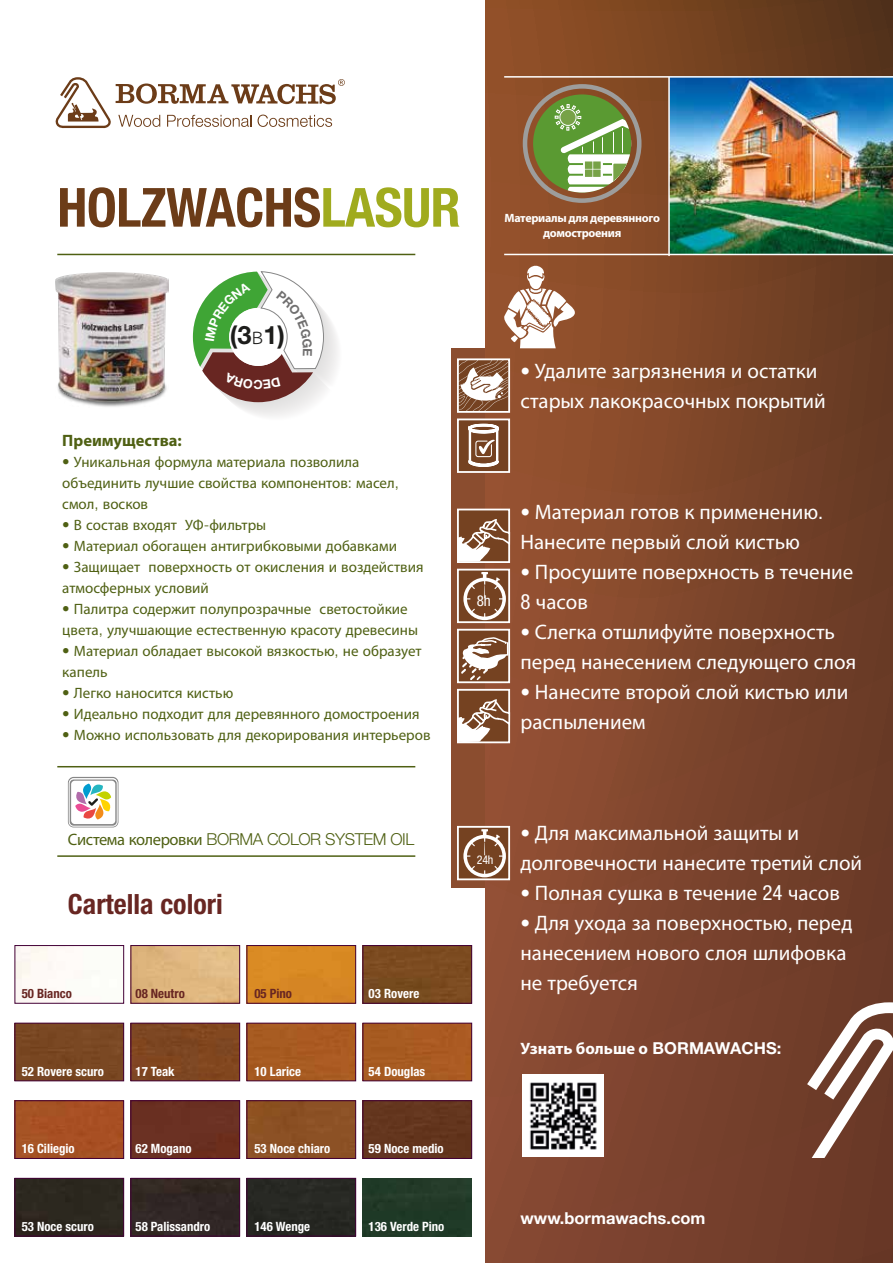
<style>
.page{position:relative;width:893px;height:1263px;background:#fff}
.page>*{position:absolute;margin:0;border:0;box-sizing:border-box;transform-origin:0 0}
.t1{font:700 condensed 54px "Helvetica Neue";letter-spacing:-.01em;color:#6c3c18}
.t2{font:700 condensed 27.9px "Helvetica Neue";color:#682622}
.t3{font:700 25.35px "Helvetica Neue LT Std";color:#1d1d1b}
.t4{font:21px/30px "Myriad Pro";color:#fff}
.t5{font:300 16.5px "Helvetica Neue";letter-spacing:-.025em;color:#4f6013}
.t6{font:700 16.5px "Myriad Pro";color:#fff}
.t7{font:700 16.5px "Helvetica Neue";color:#fff}
.t8{font:700 16.5px "Myriad Pro";color:#4f6013}
.t9{font:15px/21px "Myriad Pro";color:#4f6013}
.t10{font:condensed 15px "Helvetica Neue";color:#fff}
.t11{font:700 condensed 12.9px "Helvetica Neue";color:#fff}
.t12{font:700 condensed 12.9px "Helvetica Neue";color:#682622}
.t13{font:700 12.6px "Helvetica Neue LT Std";color:#fff}
.t14{font:700 12px/15px "Myriad Pro";letter-spacing:-.025em;color:#fff;text-align:center}
.t15{font:condensed 12px "Helvetica Neue";color:#fff}
.s1{color:#a0ab1e}
.s2{font-family:"Myriad Pro";font-weight:300}
.s3{font-family:"Helvetica Neue";font-weight:300}
.s4{font-family:"Helvetica Neue";font-stretch:condensed;font-size:19.5px}
.s5{font-family:"Helvetica Neue";font-stretch:condensed}
.s6{font-family:"Myriad Pro";font-weight:400}
.s7{font-family:"Helvetica Neue"}
</style>
<div class="page">
<div style="left:451px;top:348px;width:36px;height:540px;background:#8b4d2f"></div>
<div style="left:485px;top:0;width:408px;height:1263px;background:linear-gradient(to right,#955232,#643823)"></div>
<svg style="left:55px;top:77px;width:290px;height:51px"></svg>
<svg style="left:781px;top:1002px;width:112px;height:155px"></svg>
<svg style="left:502px;top:265px;width:77px;height:83px"></svg>
<hr style="left:57px;top:254px;width:358px;height:1px;background:#4f6013">
<hr style="left:57px;top:855px;width:358px;height:2px;background:#4f6013">
<hr style="left:57px;top:766px;width:358px;height:1px;background:#4f6013">
<img style="left:522px;top:1074px;width:82px;height:82px">
<svg style="left:457px;top:509px;width:54px;height:54px;background:#a78772"></svg>
<svg style="left:457px;top:629px;width:54px;height:142px"></svg>
<svg style="left:457px;top:826px;width:53px;height:54px;background:#9e7a63"></svg>
<svg style="left:457px;top:569px;width:53px;height:54px;background:#9e7a63"></svg>
<div style="left:533px;top:94px;width:98px;height:99px;background:#5a9a32;border-radius:50%"></div>
<div style="left:523px;top:84px;width:119px;height:119px;border:5px solid #9d9d9c;border-radius:50%"></div>
<svg style="left:555px;top:104px;width:77px;height:89px"></svg>
<svg style="left:457px;top:358px;width:53px;height:115px;background:#a98873"></svg>
<svg style="left:68px;top:777px;width:50px;height:50px"></svg>
<div style="left:69px;top:779px;width:48px;height:47px;border:1px solid #fff;border-radius:4px"></div>
<div style="left:71px;top:781px;width:44px;height:43px;background:#fff;border-radius:4px"></div>
<svg style="left:69px;top:778px;width:48px;height:41px"></svg>
<div style="left:15px;top:945px;width:109px;height:58px;border:1px solid #430137"></div>
<div style="left:131px;top:945px;width:109px;height:58px;border:1px solid #430137"></div>
<div style="left:249px;top:947px;width:105px;height:54px;background:#d98a24"></div>
<div style="left:247px;top:945px;width:109px;height:58px;border:1px solid #430137"></div>
<div style="left:365px;top:947px;width:105px;height:54px;background:#7a4b20"></div>
<div style="left:363px;top:945px;width:109px;height:58px;border:1px solid #430137"></div>
<div style="left:17px;top:1025px;width:105px;height:54px;background:#794722"></div>
<div style="left:15px;top:1023px;width:109px;height:58px;border:1px solid #430137"></div>
<div style="left:133px;top:1025px;width:105px;height:54px;background:#7f4620"></div>
<div style="left:131px;top:1023px;width:109px;height:58px;border:1px solid #430137"></div>
<div style="left:249px;top:1025px;width:105px;height:54px;background:#a85b22"></div>
<div style="left:247px;top:1023px;width:109px;height:58px;border:1px solid #430137"></div>
<div style="left:365px;top:1025px;width:105px;height:54px;background:#a95b22"></div>
<div style="left:363px;top:1023px;width:109px;height:58px;border:1px solid #430137"></div>
<div style="left:17px;top:1102px;width:105px;height:55px;background:#a75023"></div>
<div style="left:15px;top:1100px;width:109px;height:59px;border:1px solid #430137"></div>
<div style="left:133px;top:1102px;width:105px;height:55px;background:#6b3022"></div>
<div style="left:131px;top:1100px;width:109px;height:59px;border:1px solid #430137"></div>
<div style="left:249px;top:1102px;width:105px;height:55px;background:#8c5125"></div>
<div style="left:247px;top:1100px;width:109px;height:59px;border:1px solid #430137"></div>
<div style="left:365px;top:1102px;width:105px;height:55px;background:#64351e"></div>
<div style="left:363px;top:1100px;width:109px;height:59px;border:1px solid #430137"></div>
<div style="left:17px;top:1180px;width:105px;height:54px;background:#2c281f"></div>
<div style="left:15px;top:1178px;width:109px;height:58px;border:1px solid #430137"></div>
<div style="left:133px;top:1180px;width:105px;height:54px;background:#312724"></div>
<div style="left:131px;top:1178px;width:109px;height:58px;border:1px solid #430137"></div>
<div style="left:249px;top:1180px;width:105px;height:54px;background:#272823"></div>
<div style="left:247px;top:1178px;width:109px;height:58px;border:1px solid #430137"></div>
<div style="left:363px;top:1178px;width:109px;height:58px;background:#203a28"></div>
<img style="left:670px;top:78px;width:223px;height:176px">
<hr style="left:504px;top:254px;width:389px;height:1px;background:#fff">
<hr style="left:504px;top:76px;width:389px;height:2px;background:#fff">
<hr style="left:668px;top:77px;width:2px;height:179px;background:#fff">
<img style="left:56px;top:272px;width:112px;height:130px">
<svg style="left:193px;top:271px;width:145px;height:146px"></svg>
<h1 class="t1" style="left:57px;top:175px;width:405px">HOLZWACHS<span class="s1">LASUR</span></h1>
<p class="t14" style="left:505px;top:210px;width:157px">Материалы для деревянного домостроения</p>
<h3 class="t3" style="left:230px;top:319px;width:57px">(3<span class="s2">в</span>1)</h3>
<p class="t13" style="left:263px;top:392px;width:11px;rotate:-180deg">C</p>
<p class="t8" style="left:62px;top:429px;width:121px">Преимущества:</p>
<p class="t9" style="left:62px;top:451px;width:338px"><span class="s3">•</span> Уникальная формула материала позволила объединить лучшие свойства компонентов<span class="s3">:</span> масел<span class="s3">, </span>смол<span class="s3">,</span> восков</p>
<p class="t9" style="left:62px;top:514px;width:205px"><span class="s3">•</span> В состав входят УФ<span class="s3">-</span>фильтры</p>
<p class="t9" style="left:62px;top:535px;width:336px"><span class="s3">•</span> Материал обогащен антигрибковыми добавками</p>
<p class="t9" style="left:62px;top:556px;width:363px"><span class="s3">•</span> Защищает поверхность от окисления и воздействия атмосферных условий</p>
<p class="t9" style="left:62px;top:598px;width:357px"><span class="s3">•</span> Палитра содержит полупрозрачные светостойкие цвета<span class="s3">,</span> улучшающие естественную красоту древесины</p>
<p class="t9" style="left:62px;top:640px;width:361px"><span class="s3">•</span> Материал обладает высокой вязкостью<span class="s3">,</span> не образует капель</p>
<p class="t9" style="left:62px;top:682px;width:172px"><span class="s3">•</span> Легко наносится кистью</p>
<p class="t9" style="left:62px;top:703px;width:359px"><span class="s3">•</span> Идеально подходит для деревянного домостроения</p>
<p class="t9" style="left:62px;top:724px;width:370px"><span class="s3">•</span> Можно использовать для декорирования интерьеров</p>
<h3 class="t4" style="left:520px;top:356px;width:307px"><span class="s4">•</span> Удалите загрязнения и остатки старых лакокрасочных покрытий</h3>
<p class="t10" style="left:477px;top:592px;width:16px">8h</p>
<h3 class="t4" style="left:520px;top:497px;width:304px"><span class="s4">•</span> Материал готов к применению<span class="s5">.<br></span>Нанесите первый слой кистью</h3>
<h3 class="t4" style="left:520px;top:557px;width:334px"><span class="s4">•</span> Просушите поверхность в течение<br><span class="s5">8</span> часов</h3>
<h3 class="t4" style="left:520px;top:617px;width:337px"><span class="s4">•</span> Слегка отшлифуйте поверхность перед нанесением следующего слоя</h3>
<h3 class="t4" style="left:520px;top:677px;width:330px"><span class="s4">•</span> Нанесите второй слой кистью или распылением</h3>
<p class="t5" style="left:68px;top:829px;width:348px"><span class="s6">Система колеровки</span> BORMA COLOR SYSTEM OIL</p>
<h2 class="t2" style="left:68px;top:887px;width:156px">Cartella colori</h2>
<p class="t12" style="left:22px;top:985px;width:52px">50 Bianco</p>
<p class="t12" style="left:136px;top:985px;width:51px">08 Neutro</p>
<p class="t12" style="left:254px;top:985px;width:39px">05 Pino</p>
<p class="t11" style="left:369px;top:985px;width:52px">03 Rovere</p>
<p class="t11" style="left:22px;top:1063px;width:84px">52 Rovere scuro</p>
<p class="t11" style="left:136px;top:1063px;width:41px">17 Teak</p>
<p class="t11" style="left:254px;top:1063px;width:48px">10 Larice</p>
<p class="t11" style="left:369px;top:1063px;width:58px">54 Douglas</p>
<p class="t11" style="left:22px;top:1141px;width:55px">16 Ciliegio</p>
<p class="t11" style="left:136px;top:1141px;width:58px">62 Mogano</p>
<p class="t11" style="left:254px;top:1141px;width:77px">53 Noce chiaro</p>
<p class="t11" style="left:369px;top:1141px;width:77px">59 Noce medio</p>
<p class="t11" style="left:22px;top:1218px;width:74px">53 Noce scuro</p>
<p class="t11" style="left:136px;top:1218px;width:76px">58 Palissandro</p>
<p class="t11" style="left:254px;top:1218px;width:57px">146 Wenge</p>
<p class="t11" style="left:369px;top:1218px;width:77px">136 Verde Pino</p>
<p class="t15" style="left:477px;top:852px;width:18px">24h</p>
<h3 class="t4" style="left:520px;top:818px;width:343px"><span class="s4">•</span> Для максимальной защиты и долговечности нанесите третий слой</h3>
<h3 class="t4" style="left:520px;top:878px;width:321px"><span class="s4">•</span> Полная сушка в течение <span class="s5">24</span> часов</h3>
<h3 class="t4" style="left:520px;top:908px;width:334px"><span class="s4">•</span> Для ухода за поверхностью<span class="s5">,</span> перед нанесением нового слоя шлифовка не требуется</h3>
<p class="t6" style="left:520px;top:1038px;width:262px">Узнать больше о <span class="s7">BORMAWACHS:</span></p>
<p class="t7" style="left:520px;top:1207px;width:187px">www.bormawachs.com</p>
</div>
